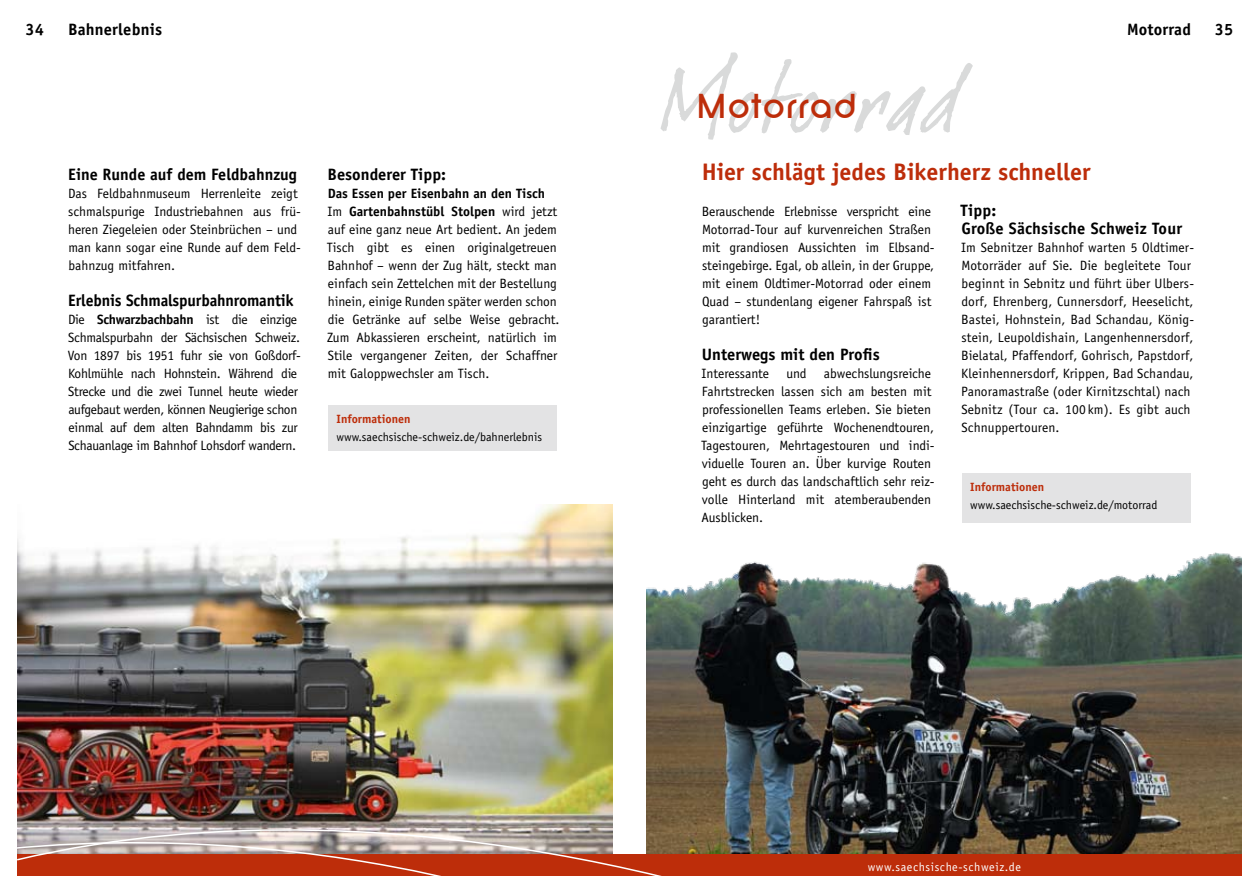
<style>
.page{position:relative;width:1259px;height:893px;background:#fff}
.page>*{position:absolute;margin:0;border:0;box-sizing:border-box;transform-origin:0 0}
.t1{font:700 36px "SF New Republic";letter-spacing:.035em;color:#bd2d0a}
.t2{font:700 24px "Officina Sans";letter-spacing:-.005em;color:#bd2d0a}
.t3{font:700 16.5px/18px "Officina Sans";color:#000}
.t4{font:700 16.5px "Officina Sans";color:#000;scale:.96 1}
.t5{font:13.5px/18px "Officina Sans";color:#000}
.t6{font:13.5px/18px "Officina Sans";letter-spacing:-.02em;color:#000}
.t7{font:12px "Officina Sans";color:#000}
.t8{font:700 12px "Officina Sans";color:#bd2d0a}
.t9{font:12px "Officina Sans";letter-spacing:.05em;color:#fff}
.s1{font-weight:700}
</style>
<div class="page">
<img style="left:646px;top:552px;width:596px;height:303px">
<img style="left:17px;top:504px;width:595px;height:260px">
<div style="left:17px;top:855px;width:1225px;height:21px;background:#bd2d0a"></div>
<img style="left:507px;top:764px;width:329px;height:112px">
<img style="left:17px;top:754px;width:490px;height:122px">
<svg style="left:660px;top:52px;width:313px;height:88px"></svg>
<div style="left:962px;top:473px;width:228px;height:49px;background:#e3e3e4"></div>
<div style="left:328px;top:405px;width:228px;height:46px;background:#e3e3e4"></div>
<p class="t3" style="left:26px;top:21px;width:20px">34</p>
<p class="t3" style="left:68px;top:21px;width:96px">Bahnerlebnis</p>
<p class="t3" style="left:68px;top:165px;width:230px">Eine Runde auf dem Feldbahnzug</p>
<p class="t5" style="left:68px;top:185px;width:234px">Das Feldbahnmuseum Herrenleite zeigt schmalspurige Industriebahnen aus frü&shy;heren Ziegeleien oder Steinbrüchen – und man kann sogar eine Runde auf dem Feld&shy;bahnzug mitfahren.</p>
<p class="t4" style="left:68px;top:290px;width:236px">Erlebnis Schmalspurbahnromantik</p>
<p class="t6" style="left:68px;top:311px;width:234px">Die <span class="s1">Schwarzbachbahn</span> ist die einzige Schmalspurbahn der Sächsischen Schweiz.<br>Von 1897 bis 1951 fuhr sie von Goßdorf-Kohlmühle nach Hohnstein. Während die Strecke und die zwei Tunnel heute wieder aufgebaut werden, können Neugierige schon einmal auf dem alten Bahndamm bis zur Schauanlage im Bahnhof Lohsdorf wandern.</p>
<p class="t3" style="left:327px;top:165px;width:120px">Besonderer Tipp:</p>
<p class="t5" style="left:327px;top:185px;width:234px"><span class="s1">Das Essen per Eisenbahn an den Tisch </span>Im <span class="s1">Gartenbahnstübl Stolpen</span> wird jetzt auf eine ganz neue Art bedient. An jedem Tisch gibt es einen originalgetreuen Bahnhof – wenn der Zug hält, steckt man einfach sein Zettelchen mit der Bestellung hinein, einige Runden später werden schon die Getränke auf selbe Weise gebracht.<br>Zum Abkassieren erscheint, natürlich im Stile vergangener Zeiten, der Schaffner mit Galoppwechsler am Tisch.</p>
<p class="t8" style="left:336px;top:411px;width:76px">Informationen</p>
<p class="t7" style="left:336px;top:430px;width:207px">www.saechsische-schweiz.de/bahnerlebnis</p>
<h1 class="t1" style="left:696px;top:86px;width:162px">Motorrad</h1>
<p class="t3" style="left:1127px;top:21px;width:65px">Motorrad</p>
<p class="t3" style="left:1215px;top:21px;width:20px">35</p>
<h2 class="t2" style="left:702px;top:157px;width:390px">Hier schlägt jedes Bikerherz schneller</h2>
<p class="t5" style="left:702px;top:203px;width:234px">Berauschende Erlebnisse verspricht eine Motorrad-Tour auf kurvenreichen Straßen mit grandiosen Aussichten im Elbsand&shy;steingebirge. Egal, ob allein, in der Gruppe, mit einem Oldtimer-Motorrad oder einem Quad – stundenlang eigener Fahrspaß ist garantiert!</p>
<p class="t3" style="left:702px;top:345px;width:179px">Unterwegs mit den Profis</p>
<p class="t5" style="left:701px;top:365px;width:69px">Interessante</p>
<p class="t5" style="left:786px;top:365px;width:22px">und</p>
<p class="t3" style="left:960px;top:201px;width:223px">Tipp:<br>Große Sächsische Schweiz Tour</p>
<p class="t5" style="left:961px;top:239px;width:234px">Im Sebnitzer Bahnhof warten 5 Oldtimer-Motorräder auf Sie. Die begleitete Tour beginnt in Sebnitz und führt über Ulbers&shy;dorf, Ehrenberg, Cunnersdorf, Heeselicht, Bastei, Hohnstein, Bad Schandau, König&shy;stein, Leupoldishain, Langenhennersdorf, Bielatal, Pfaffendorf, Gohrisch, Papstdorf, Kleinhennersdorf, Krippen, Bad Schandau, Panoramastraße (oder Kirnitzschtal) nach Sebnitz (Tour ca. 100 km). Es gibt auch Schnuppertouren.</p>
<p class="t5" style="left:701px;top:365px;width:235px;text-indent:123px">abwechslungsreiche Fahrtstrecken lassen sich am besten mit professionellen Teams erleben. Sie bieten einzigartige geführte Wochenendtouren, Tagestouren, Mehrtagestouren und indi&shy;viduelle Touren an. Über kurvige Routen geht es durch das landschaftlich sehr reiz&shy;volle Hinterland mit atemberaubenden Ausblicken.</p>
<p class="t8" style="left:970px;top:479px;width:76px">Informationen</p>
<p class="t7" style="left:970px;top:498px;width:188px">www.saechsische-schweiz.de/motorrad</p>
<p class="t9" style="left:868px;top:860px;width:155px">www.saechsische-schweiz.de</p>
</div>
